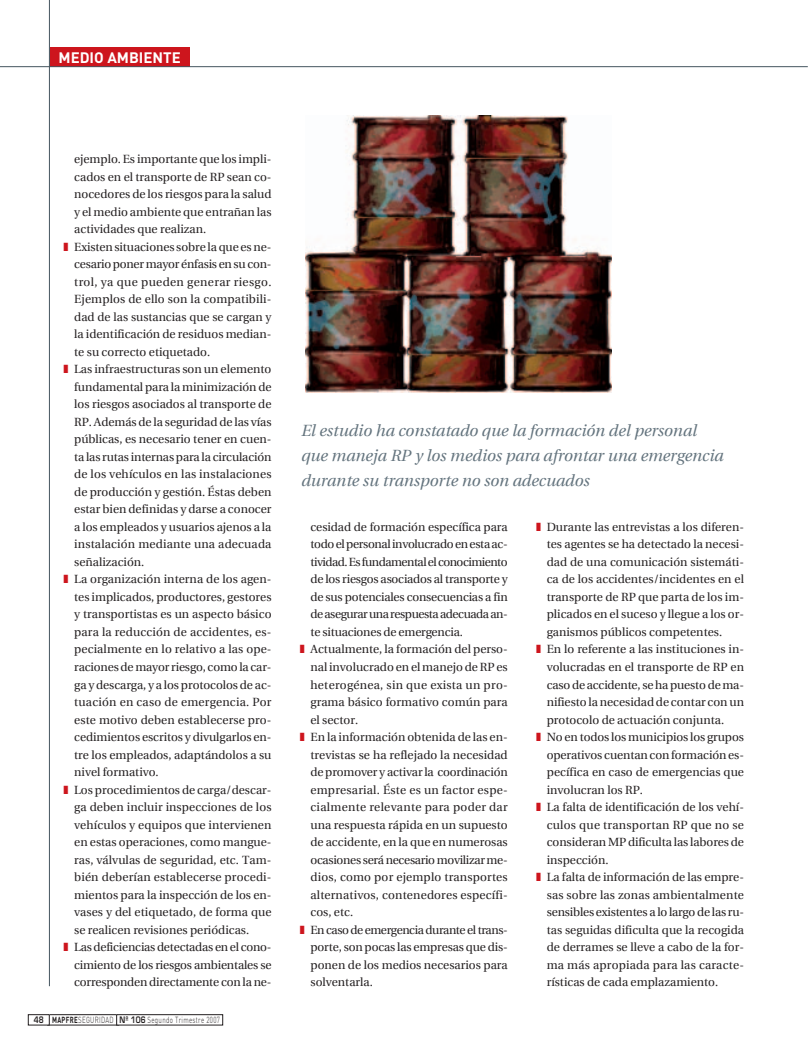
<style>
.page{position:relative;width:808px;height:1053px;background:#fff}
.page>*{position:absolute;margin:0;border:0;box-sizing:border-box;transform-origin:0 0}
.t1{font:italic 16.25px/25px "Utopia";color:#64747e}
.t2{font:700 15px "DIN";color:#fff}
.t3{font:11.88px "Utopia";color:#231f20}
.t4{font:11.88px "Utopia";letter-spacing:.02em;color:#231f20}
.t5{font:11.88px "Utopia";letter-spacing:-.025em;color:#231f20}
.t6{font:11.88px "Utopia";letter-spacing:-.035em;color:#231f20}
.t7{font:11.88px "Utopia";letter-spacing:-.04em;color:#231f20}
.t8{font:11.88px "Utopia";letter-spacing:-.02em;color:#231f20}
.t9{font:11.88px "Utopia";letter-spacing:.025em;color:#231f20}
.t10{font:11.88px "Utopia";letter-spacing:.03em;color:#231f20}
.t11{font:300 8.75px "DIN";letter-spacing:.05em;color:#231f20;scale:.7 1}
.s1{color:#cd151d}
.s2{font-family:"Eurostile";font-weight:600}
.s3{font-weight:700}
</style>
<div class="page">
<div style="left:50px;top:47px;width:139px;height:20px;background:#cd151d"></div>
<div style="left:48px;top:1014px;width:71px;height:11px;border:1px solid #231f20"></div>
<div style="left:28px;top:1014px;width:21px;height:11px;border:1px solid #231f20"></div>
<div style="left:117px;top:1014px;width:106px;height:10px;background:#fff"></div>
<div style="left:116px;top:1014px;width:107px;height:11px;border:1px solid #231f20"></div>
<hr style="left:0;top:66px;width:808px;height:1px;background:#45555f">
<hr style="left:49px;top:0;width:1px;height:986px;background:#45555f">
<img style="left:306px;top:115px;width:305px;height:277px">
<p class="t2" style="left:59px;top:52px;width:124px">MEDIO AMBIENTE</p>
<p class="t3" style="left:74px;top:154px;width:199px">ejemplo. Es importante que los impli-</p>
<p class="t3" style="left:74px;top:172px;width:199px">cados en el transporte de RP sean co-</p>
<p class="t3" style="left:74px;top:189px;width:199px">nocedores de los riesgos para la salud</p>
<p class="t3" style="left:74px;top:207px;width:199px">y el medio ambiente que entrañan las</p>
<p class="t3" style="left:74px;top:224px;width:133px">actividades que realizan.</p>
<p class="t3" style="left:64px;top:242px;width:209px"><span class="s1">❚</span> Existen situaciones sobre la que es ne-</p>
<p class="t8" style="left:74px;top:259px;width:199px">cesario poner mayor énfasis en su con-</p>
<p class="t10" style="left:74px;top:277px;width:199px">trol, ya que pueden generar riesgo.</p>
<p class="t3" style="left:74px;top:294px;width:199px">Ejemplos de ello son la compatibili-</p>
<p class="t3" style="left:74px;top:312px;width:199px">dad de las sustancias que se cargan y</p>
<p class="t3" style="left:74px;top:329px;width:199px">la identificación de residuos median-</p>
<p class="t3" style="left:74px;top:347px;width:138px">te su correcto etiquetado.</p>
<p class="t3" style="left:64px;top:364px;width:209px"><span class="s1">❚</span> Las infraestructuras son un elemento</p>
<p class="t3" style="left:74px;top:382px;width:199px">fundamental para la minimización de</p>
<p class="t3" style="left:74px;top:399px;width:199px">los riesgos asociados al transporte de</p>
<p class="t3" style="left:74px;top:417px;width:199px">RP. Además de la seguridad de las vías</p>
<p class="t3" style="left:74px;top:434px;width:199px">públicas, es necesario tener en cuen-</p>
<p class="t3" style="left:74px;top:452px;width:199px">ta las rutas internas para la circulación</p>
<p class="t3" style="left:74px;top:469px;width:199px">de los vehículos en las instalaciones</p>
<p class="t3" style="left:74px;top:487px;width:199px">de producción y gestión. Éstas deben</p>
<p class="t3" style="left:74px;top:504px;width:199px">estar bien definidas y darse a conocer</p>
<p class="t3" style="left:74px;top:522px;width:199px">a los empleados y usuarios ajenos a la</p>
<p class="t3" style="left:74px;top:539px;width:199px">instalación mediante una adecuada</p>
<p class="t3" style="left:74px;top:557px;width:72px">señalización.</p>
<p class="t3" style="left:64px;top:574px;width:209px"><span class="s1">❚</span> La organización interna de los agen-</p>
<p class="t3" style="left:74px;top:592px;width:199px">tes implicados, productores, gestores</p>
<p class="t3" style="left:74px;top:609px;width:199px">y transportistas es un aspecto básico</p>
<p class="t3" style="left:74px;top:627px;width:199px">para la reducción de accidentes, es-</p>
<p class="t3" style="left:74px;top:644px;width:199px">pecialmente en lo relativo a las ope-</p>
<p class="t3" style="left:74px;top:662px;width:199px">raciones de mayor riesgo, como la car-</p>
<p class="t3" style="left:74px;top:679px;width:199px">ga y descarga, y a los protocolos de ac-</p>
<p class="t4" style="left:74px;top:697px;width:199px">tuación en caso de emergencia. Por</p>
<p class="t3" style="left:74px;top:714px;width:199px">este motivo deben establecerse pro-</p>
<p class="t3" style="left:74px;top:732px;width:199px">cedimientos escritos y divulgarlos en-</p>
<p class="t3" style="left:74px;top:749px;width:199px">tre los empleados, adaptándolos a su</p>
<p class="t3" style="left:74px;top:767px;width:86px">nivel formativo.</p>
<p class="t3" style="left:64px;top:784px;width:209px"><span class="s1">❚</span> Los procedimientos de carga/descar-</p>
<p class="t3" style="left:74px;top:802px;width:199px">ga deben incluir inspecciones de los</p>
<p class="t3" style="left:74px;top:819px;width:199px">vehículos y equipos que intervienen</p>
<p class="t3" style="left:74px;top:837px;width:199px">en estas operaciones, como mangue-</p>
<p class="t3" style="left:74px;top:854px;width:199px">ras, válvulas de seguridad, etc. Tam-</p>
<p class="t3" style="left:74px;top:872px;width:199px">bién deberían establecerse procedi-</p>
<p class="t3" style="left:74px;top:889px;width:199px">mientos para la inspección de los en-</p>
<p class="t3" style="left:74px;top:907px;width:199px">vases y del etiquetado, de forma que</p>
<p class="t3" style="left:74px;top:924px;width:177px">se realicen revisiones periódicas.</p>
<p class="t3" style="left:64px;top:942px;width:209px"><span class="s1">❚</span> Las deficiencias detectadas en el cono-</p>
<p class="t3" style="left:74px;top:959px;width:199px">cimiento de los riesgos ambientales se</p>
<p class="t3" style="left:74px;top:977px;width:199px">corresponden directamente con la ne-</p>
<p class="t11" style="left:34px;top:1016px;width:267px"><span class="s2">48</span> <span class="s3">MAPFRE</span>SEGURIDAD <span class="s2">Nº 106</span> Segundo Trimestre 2007</p>
<h1 class="t1" style="left:301px;top:418px;width:424px">El estudio ha constatado que la formación del personal que maneja RP y los medios para afrontar una emergencia durante su transporte no son adecuados</h1>
<p class="t3" style="left:310px;top:522px;width:199px">cesidad de formación específica para</p>
<p class="t5" style="left:310px;top:539px;width:199px">todo el personal involucrado en esta ac-</p>
<p class="t7" style="left:310px;top:557px;width:199px">tividad. Es fundamental el conocimiento</p>
<p class="t3" style="left:310px;top:574px;width:199px">de los riesgos asociados al transporte y</p>
<p class="t3" style="left:310px;top:592px;width:199px">de sus potenciales consecuencias a fin</p>
<p class="t6" style="left:310px;top:609px;width:199px">de asegurar una respuesta adecuada an-</p>
<p class="t3" style="left:310px;top:627px;width:154px">te situaciones de emergencia.</p>
<p class="t3" style="left:300px;top:644px;width:209px"><span class="s1">❚</span> Actualmente, la formación del perso-</p>
<p class="t3" style="left:310px;top:662px;width:199px">nal involucrado en el manejo de RP es</p>
<p class="t4" style="left:310px;top:679px;width:199px">heterogénea, sin que exista un pro-</p>
<p class="t3" style="left:310px;top:697px;width:199px">grama básico formativo común para</p>
<p class="t3" style="left:310px;top:714px;width:49px">el sector.</p>
<p class="t3" style="left:300px;top:732px;width:209px"><span class="s1">❚</span> En la información obtenida de las en-</p>
<p class="t3" style="left:310px;top:749px;width:199px">trevistas se ha reflejado la necesidad</p>
<p class="t3" style="left:310px;top:767px;width:199px">de promover y activar la coordinación</p>
<p class="t4" style="left:310px;top:784px;width:199px">empresarial. Éste es un factor espe-</p>
<p class="t9" style="left:310px;top:802px;width:199px">cialmente relevante para poder dar</p>
<p class="t3" style="left:310px;top:819px;width:199px">una respuesta rápida en un supuesto</p>
<p class="t3" style="left:310px;top:837px;width:199px">de accidente, en la que en numerosas</p>
<p class="t5" style="left:310px;top:854px;width:199px">ocasiones será necesario movilizar me-</p>
<p class="t3" style="left:310px;top:872px;width:199px">dios, como por ejemplo transportes</p>
<p class="t3" style="left:310px;top:889px;width:199px">alternativos, contenedores específi-</p>
<p class="t3" style="left:310px;top:907px;width:44px">cos, etc.</p>
<p class="t6" style="left:300px;top:924px;width:209px"><span class="s1">❚</span> En caso de emergencia durante el trans-</p>
<p class="t3" style="left:310px;top:942px;width:199px">porte, son pocas las empresas que dis-</p>
<p class="t3" style="left:310px;top:959px;width:199px">ponen de los medios necesarios para</p>
<p class="t3" style="left:310px;top:977px;width:64px">solventarla.</p>
<p class="t3" style="left:536px;top:522px;width:209px"><span class="s1">❚</span> Durante las entrevistas a los diferen-</p>
<p class="t3" style="left:547px;top:539px;width:199px">tes agentes se ha detectado la necesi-</p>
<p class="t3" style="left:547px;top:557px;width:199px">dad de una comunicación sistemáti-</p>
<p class="t3" style="left:547px;top:574px;width:199px">ca de los accidentes/incidentes en el</p>
<p class="t3" style="left:547px;top:592px;width:199px">transporte de RP que parta de los im-</p>
<p class="t3" style="left:547px;top:609px;width:199px">plicados en el suceso y llegue a los or-</p>
<p class="t3" style="left:547px;top:627px;width:177px">ganismos públicos competentes.</p>
<p class="t3" style="left:536px;top:644px;width:209px"><span class="s1">❚</span> En lo referente a las instituciones in-</p>
<p class="t3" style="left:547px;top:662px;width:199px">volucradas en el transporte de RP en</p>
<p class="t3" style="left:547px;top:679px;width:199px">caso de accidente, se ha puesto de ma-</p>
<p class="t3" style="left:547px;top:697px;width:199px">nifiesto la necesidad de contar con un</p>
<p class="t3" style="left:547px;top:714px;width:179px">protocolo de actuación conjunta.</p>
<p class="t3" style="left:536px;top:732px;width:209px"><span class="s1">❚</span> No en todos los municipios los grupos</p>
<p class="t3" style="left:547px;top:749px;width:199px">operativos cuentan con formación es-</p>
<p class="t3" style="left:547px;top:767px;width:199px">pecífica en caso de emergencias que</p>
<p class="t3" style="left:547px;top:784px;width:98px">involucran los RP.</p>
<p class="t3" style="left:536px;top:802px;width:209px"><span class="s1">❚</span> La falta de identificación de los vehí-</p>
<p class="t4" style="left:547px;top:819px;width:199px">culos que transportan RP que no se</p>
<p class="t3" style="left:547px;top:837px;width:199px">consideran MP dificulta las labores de</p>
<p class="t3" style="left:547px;top:854px;width:63px">inspección.</p>
<p class="t3" style="left:536px;top:872px;width:209px"><span class="s1">❚</span> La falta de información de las empre-</p>
<p class="t3" style="left:547px;top:889px;width:199px">sas sobre las zonas ambientalmente</p>
<p class="t3" style="left:547px;top:907px;width:199px">sensibles existentes a lo largo de las ru-</p>
<p class="t3" style="left:547px;top:924px;width:199px">tas seguidas dificulta que la recogida</p>
<p class="t3" style="left:547px;top:942px;width:199px">de derrames se lleve a cabo de la for-</p>
<p class="t3" style="left:547px;top:959px;width:199px">ma más apropiada para las caracte-</p>
<p class="t3" style="left:547px;top:977px;width:173px">rísticas de cada emplazamiento.</p>
</div>
